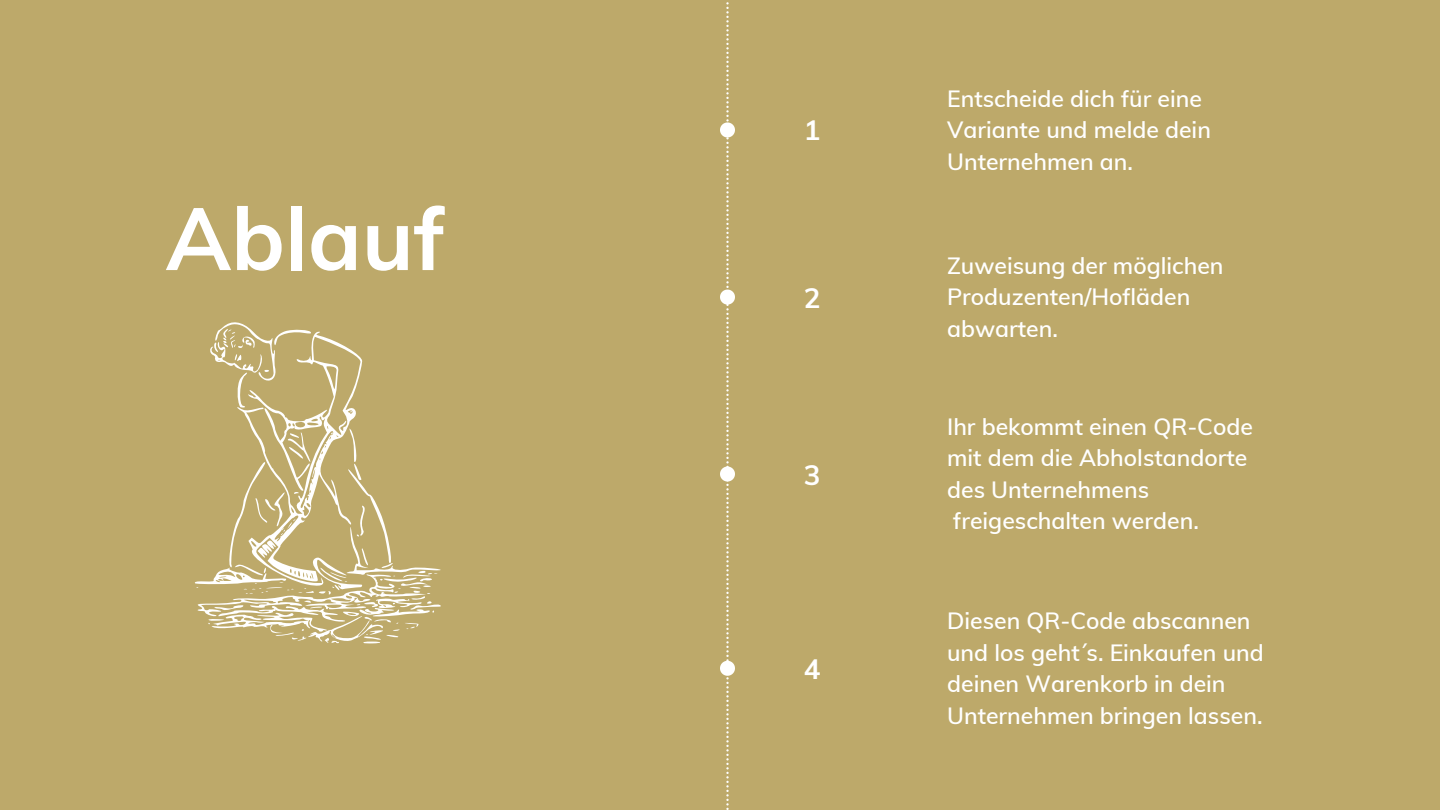
<style>
.page{position:relative;width:1440px;height:810px;background:#bda96a}
.page>*{position:absolute;margin:0;border:0;box-sizing:border-box;transform-origin:0 0}
.t1{font:700 87.1px "Muli";color:#fff}
.t2{font:700 28px "Muli";color:#fff}
.t3{font:600 23px/31.5px "Muli";color:#fff}
</style>
<div class="page">
<svg style="left:720px;top:2px;width:15px;height:808px"></svg>
<svg style="left:194px;top:322px;width:247px;height:322px"></svg>
<h1 class="t1" style="left:166px;top:183px;width:281px">Ablauf</h1>
<p class="t2" style="left:804px;top:112px;width:18px">1</p>
<p class="t2" style="left:804px;top:279px;width:18px">2</p>
<p class="t2" style="left:804px;top:456px;width:18px">3</p>
<p class="t2" style="left:804px;top:651px;width:18px">4</p>
<p class="t3" style="left:947px;top:82px;width:265px">Entscheide dich für eine<br>Variante und melde dein<br>Unternehmen an.</p>
<p class="t3" style="left:947px;top:249px;width:278px">Zuweisung der möglichen<br>Produzenten/Hofläden abwarten.</p>
<p class="t3" style="left:947px;top:410px;width:307px">Ihr bekommt einen QR-Code mit dem die Abholstandorte des Unternehmens freigeschalten werden.</p>
<p class="t3" style="left:947px;top:605px;width:318px">Diesen QR-Code abscannen und los geht´s. Einkaufen und deinen Warenkorb in dein<br>Unternehmen bringen lassen.</p>
</div>
